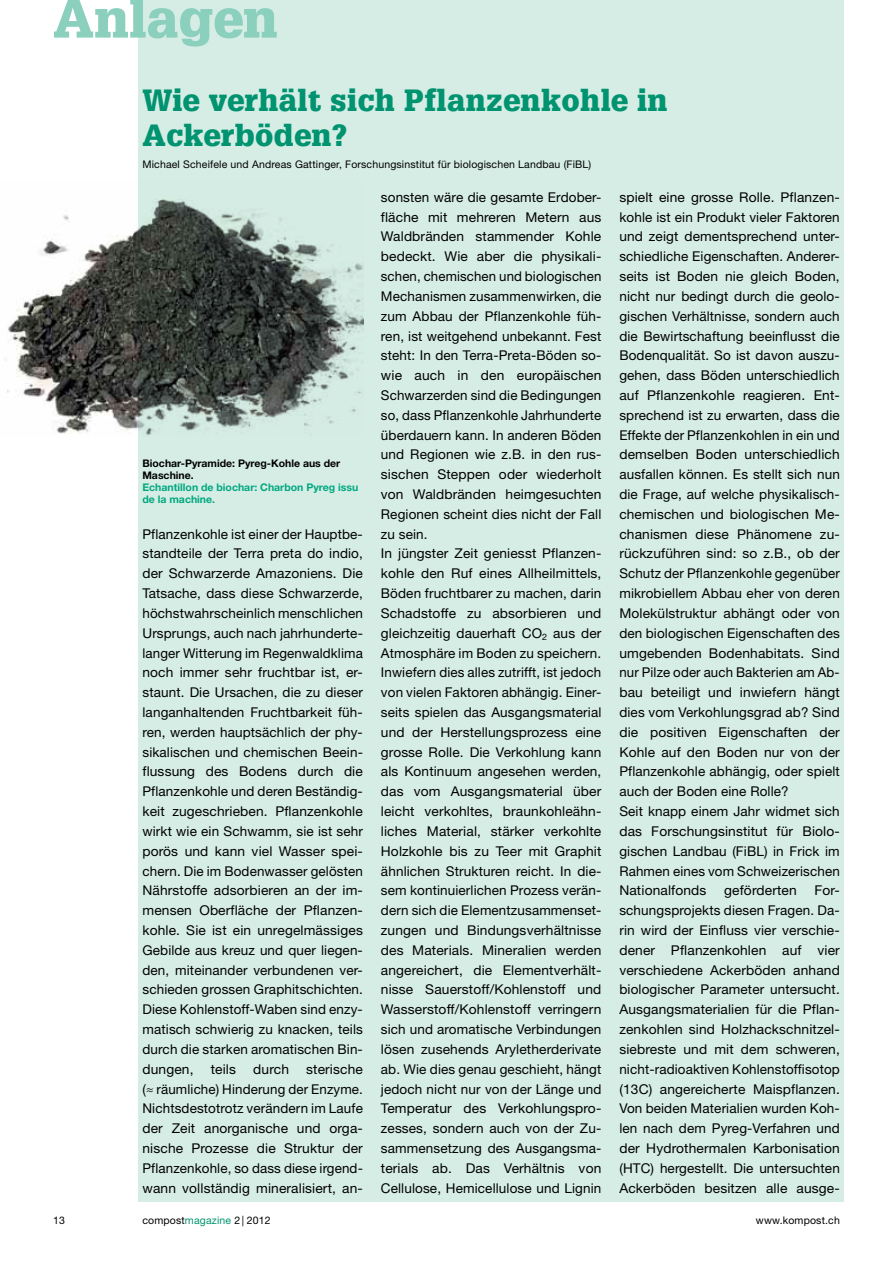
<style>
.page{position:relative;width:893px;height:1263px;background:#fff}
.page>*{position:absolute;margin:0;border:0;box-sizing:border-box;transform-origin:0 0}
.t1{font:900 52.5px "Glypha LT Std";color:#8bcfbd}
.t2{font:900 30px/34.5px "Glypha LT Std";letter-spacing:.015em;color:#009370}
.t3{font:13.5px/19.8px "Helvetica Neue LT Std";letter-spacing:.01em;color:#000;text-align:justify}
.t4{font:10.5px "Helvetica Neue LT Std";letter-spacing:.015em;color:#000}
.t5{font:700 10.5px/12px "Helvetica Neue LT Std";color:#00a87f}
.t6{font:700 10.5px/12px "Helvetica Neue LT Std";color:#000}
.s1{color:#009370}
</style>
<div class="page">
<div style="left:138px;top:0;width:706px;height:1201px;background:#d6ede5"></div>
<img style="left:5px;top:199px;width:359px;height:236px">
<h1 class="t1" style="left:53px;top:-13px;width:226px">Anlagen</h1>
<h2 class="t2" style="left:142px;top:83px;width:527px">Wie verhält sich Pflanzenkohle in<br>Ackerböden?</h2>
<p class="t4" style="left:142px;top:158px;width:450px">Michael Scheifele und Andreas Gattinger, Forschungsinstitut für biologischen Landbau (FiBL)</p>
<p class="t6" style="left:142px;top:457px;width:199px">Biochar-Pyramide: Pyreg-Kohle aus der<br>Maschine.</p>
<p class="t5" style="left:142px;top:481px;width:217px">Echantillon de biochar: Charbon Pyreg issu de la machine.</p>
<p class="t3" style="left:142px;top:524px;width:222px">Pflanzenkohle ist einer der Hauptbe&shy;standteile der Terra preta do indio, der Schwarzerde Amazoniens. Die Tatsache, dass diese Schwarzerde, höchstwahrscheinlich menschlichen Ursprungs, auch nach jahrhunderte&shy;langer Witterung im Regenwaldklima noch immer sehr fruchtbar ist, er&shy;staunt. Die Ursachen, die zu dieser langanhaltenden Fruchtbarkeit füh&shy;ren, werden hauptsächlich der phy&shy;sikalischen und chemischen Beein&shy;flussung des Bodens durch die Pflanzenkohle und deren Beständig&shy;keit zugeschrieben. Pflanzenkohle wirkt wie ein Schwamm, sie ist sehr porös und kann viel Wasser spei&shy;chern. Die im Bodenwasser gelösten Nährstoffe adsorbieren an der im&shy;mensen Oberfläche der Pflanzen&shy;kohle. Sie ist ein unregelmässiges Gebilde aus kreuz und quer liegen&shy;den, miteinander verbundenen ver&shy;schieden grossen Graphitschichten.<br>Diese Kohlenstoff-Waben sind enzy&shy;matisch schwierig zu knacken, teils durch die starken aromatischen Bin&shy;dungen,</p>
<p class="t3" style="left:142px;top:1059px;width:222px;text-indent:164px">sterische (≈ räumliche) Hinderung der Enzyme.<br>Nichtsdestotrotz verändern im Laufe der Zeit anorganische und orga&shy;nische Prozesse die Struktur der Pflanzenkohle, so dass diese irgend&shy;wann vollständig mineralisiert, an-</p>
<p class="t3" style="left:211px;top:1059px;width:27px">teils</p>
<p class="t3" style="left:253px;top:1059px;width:37px">durch</p>
<p class="t3" style="left:381px;top:187px;width:222px;text-align:left">sonsten wäre die gesamte Erdober&shy;fläche mit mehreren Metern aus Waldbränden stammender Kohle bedeckt. Wie aber die physikali&shy;schen, chemischen und biologischen Mechanismen zusammenwirken, die zum Abbau der Pflanzenkohle füh&shy;ren, ist weitgehend unbekannt. Fest steht: In den Terra-Preta-Böden so&shy;wie auch in den europäischen Schwarzerden sind die Bedingungen so, dass Pflanzenkohle Jahrhunderte überdauern kann. In anderen Böden und Regionen wie z.B. in den rus&shy;sischen Steppen oder wiederholt von Waldbränden heimgesuchten Regionen scheint dies nicht der Fall zu sein.<br>In jüngster Zeit geniesst Pflanzen&shy;kohle den Ruf eines Allheilmittels, Böden fruchtbarer zu machen, darin Schadstoffe zu absorbieren und gleichzeitig dauerhaft CO<sub>2</sub> aus der Atmosphäre im Boden zu speichern.<br>Inwiefern dies alles zutrifft, ist jedoch von vielen Faktoren abhängig. Einer&shy;seits spielen das Ausgangsmaterial und der Herstellungsprozess eine grosse Rolle. Die Verkohlung kann als Kontinuum angesehen werden, das vom Ausgangsmaterial über leicht verkohltes, braunkohleähn&shy;liches Material, stärker verkohlte Holzkohle bis zu Teer mit Graphit ähnlichen Strukturen reicht. In die&shy;sem kontinuierlichen Prozess verän&shy;dern sich die Elementzusammenset&shy;zungen und Bindungsverhältnisse des Materials. Mineralien werden angereichert, die Elementverhält&shy;nisse Sauerstoff/Kohlenstoff und Wasserstoff/Kohlenstoff verringern sich und aromatische Verbindungen lösen zusehends Aryletherderivate ab. Wie dies genau geschieht, hängt jedoch nicht nur von der Länge und Temperatur des Verkohlungspro&shy;zesses, sondern auch von der Zu&shy;sammensetzung des Ausgangsma&shy;terials ab. Das Verhältnis von Cellulose, Hemicellulose und Lignin</p>
<p class="t3" style="left:619px;top:187px;width:222px;text-align:left">spielt eine grosse Rolle. Pflanzen&shy;kohle ist ein Produkt vieler Faktoren und zeigt dementsprechend unter&shy;schiedliche Eigenschaften. Anderer&shy;seits ist Boden nie gleich Boden, nicht nur bedingt durch die geolo&shy;gischen Verhältnisse, sondern auch die Bewirtschaftung beeinflusst die Bodenqualität. So ist davon auszu&shy;gehen, dass Böden unterschiedlich auf Pflanzenkohle reagieren. Ent&shy;sprechend ist zu erwarten, dass die Effekte der Pflanzenkohlen in ein und demselben Boden unterschiedlich ausfallen können. Es stellt sich nun die Frage, auf welche physikalisch&shy;chemischen und biologischen Me&shy;chanismen diese Phänomene zu&shy;rückzuführen sind: so z.B., ob der Schutz der Pflanzenkohle gegenüber mikrobiellem Abbau eher von deren Molekülstruktur abhängt oder von den biologischen Eigenschaften des umgebenden Bodenhabitats. Sind nur Pilze oder auch Bakterien am Ab&shy;bau beteiligt und inwiefern hängt dies vom Verkohlungsgrad ab? Sind die positiven Eigenschaften der Kohle auf den Boden nur von der Pflanzenkohle abhängig, oder spielt auch der Boden eine Rolle?<br>Seit knapp einem Jahr widmet sich das Forschungsinstitut für Biolo&shy;gischen Landbau (FiBL) in Frick im Rahmen eines vom Schweizerischen Nationalfonds</p>
<p class="t3" style="left:724px;top:880px;width:74px">geförderten</p>
<p class="t3" style="left:619px;top:880px;width:222px;text-indent:195px">For&shy;schungsprojekts diesen Fragen. Da&shy;rin wird der Einfluss vier verschie&shy;dener Pflanzenkohlen auf vier verschiedene Ackerböden anhand biologischer Parameter untersucht.<br>Ausgangsmaterialien für die Pflan&shy;zenkohlen sind Holzhackschnitzel&shy;siebreste und mit dem schweren, nicht-radioaktiven Kohlenstoffisotop (13C) angereicherte Maispflanzen.<br>Von beiden Materialien wurden Koh&shy;len nach dem Pyreg-Verfahren und der Hydrothermalen Karbonisation (HTC) hergestellt. Die untersuchten Ackerböden besitzen alle ausge-</p>
<p class="t4" style="left:53px;top:1214px;width:13px">13</p>
<p class="t4" style="left:142px;top:1214px;width:130px">compost<span class="s1">magazine</span> 2 | 2012</p>
<p class="t4" style="left:756px;top:1214px;width:85px">www.kompost.ch</p>
</div>
